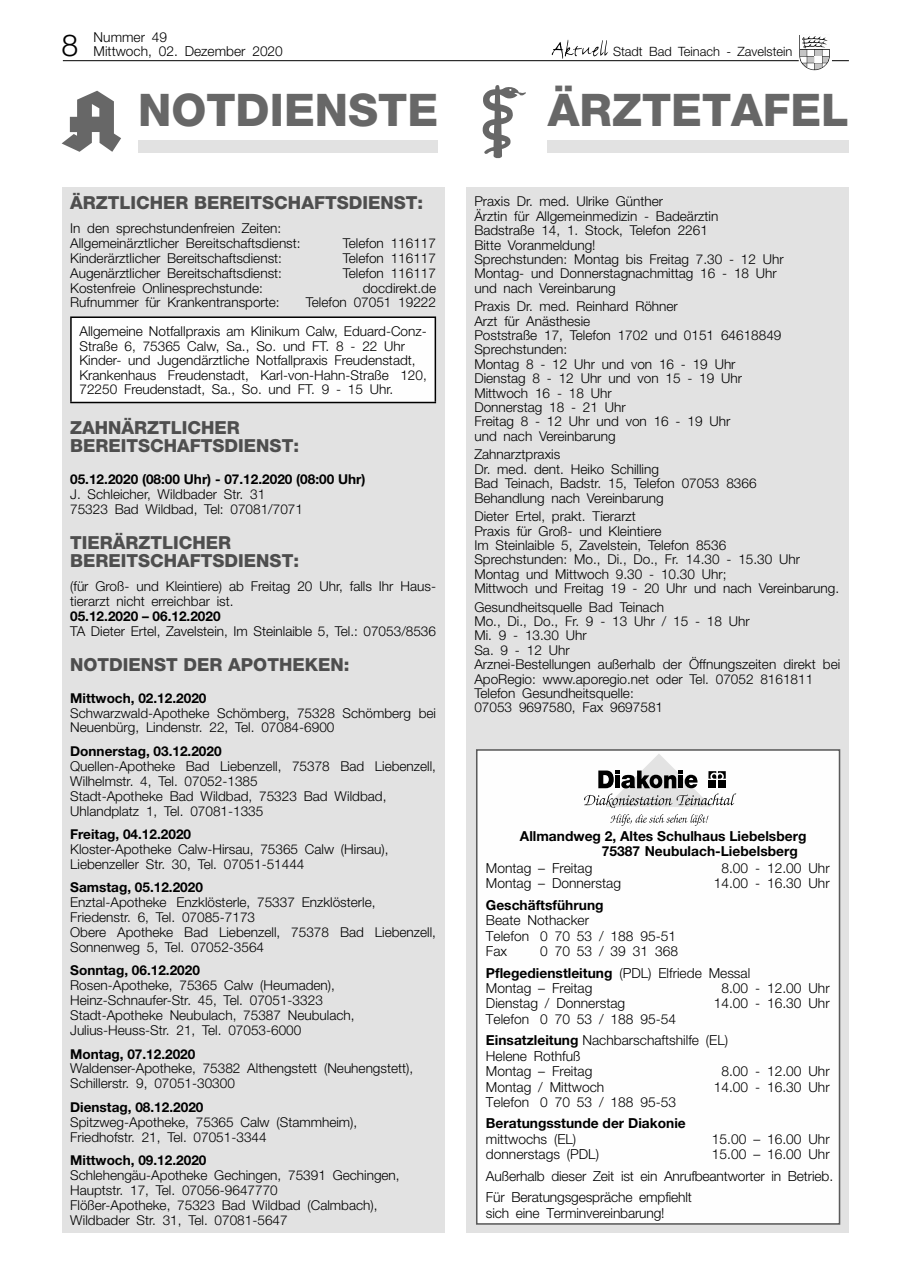
<style>
.page{position:relative;width:902px;height:1280px;background:#fff}
.page>*{position:absolute;margin:0;border:0;box-sizing:border-box;transform-origin:0 0}
.t1{font:800 45px "Helvetica Neue";color:#676767}
.t2{font:300 30.3px "Helvetica Neue";color:#000}
.t3{font:800 18px/18.1px "Helvetica Neue";color:#4e4e4e}
.t4{font:300 13.8px/21.5px "Helvetica Neue";color:#000}
.t5{font:700 13.8px/14.5px "Helvetica Neue";color:#000}
.t6{font:300 13.65px/14.4px "Helvetica Neue";color:#000}
.t7{font:700 13.65px "Helvetica Neue";color:#000}
.t8{font:300 12.9px "Helvetica Neue";color:#000}
.s1{font-weight:700}
</style>
<div class="page">
<svg style="left:551px;top:40px;width:57px;height:19px"></svg>
<hr style="left:63px;top:60px;width:735px;height:1px;background:#000">
<svg style="left:799px;top:35px;width:49px;height:35px"></svg>
<div style="left:62px;top:187px;width:382px;height:1046px;background:#e2e2e2"></div>
<div style="left:466px;top:187px;width:382px;height:1046px;background:#e2e2e2"></div>
<svg style="left:62px;top:91px;width:59px;height:61px"></svg>
<div style="left:138px;top:140px;width:300px;height:13px;background:#e2e2e2"></div>
<svg style="left:482px;top:85px;width:44px;height:74px"></svg>
<div style="left:547px;top:140px;width:301px;height:13px;background:#e2e2e2"></div>
<div style="left:71px;top:317px;width:364px;height:85px;background:#fefefe"></div>
<hr style="left:70px;top:316px;width:366px;height:2px;background:#000">
<hr style="left:70px;top:318px;width:2px;height:84px;background:#000">
<hr style="left:434px;top:318px;width:2px;height:84px;background:#000">
<hr style="left:70px;top:402px;width:366px;height:1px;background:#000">
<div style="left:476px;top:750px;width:363px;height:474px;background:#fefefe"></div>
<div style="left:476px;top:749px;width:364px;height:476px;border:2px solid #5b5b5b"></div>
<svg style="left:584px;top:754px;width:152px;height:54px"></svg>
<svg style="left:610px;top:814px;width:98px;height:12px"></svg>
<h2 class="t2" style="left:62px;top:27px;width:18px">8</h2>
<p class="t6" style="left:94px;top:30px;width:191px;line-height:13.5px">Nummer 49<br>Mittwoch, 02. Dezember 2020</p>
<h1 class="t1" style="left:138px;top:83px;width:302px">NOTDIENSTE</h1>
<h1 class="t1" style="left:547px;top:83px;width:302px">ÄRZTETAFEL</h1>
<p class="t8" style="left:613px;top:43px;width:181px">Stadt Bad Teinach - Zavelstein</p>
<h3 class="t3" style="left:70px;top:194px;width:354px">ÄRZTLICHER BEREITSCHAFTSDIENST:</h3>
<p class="t6" style="left:70px;top:220px;width:232px;line-height:14.9px">In den sprechstundenfreien Zeiten:<br>Allgemeinärztlicher Bereitschaftsdienst:</p>
<p class="t6" style="left:343px;top:235px;width:95px">Telefon 116117</p>
<p class="t6" style="left:70px;top:250px;width:213px">Kinderärztlicher Bereitschaftsdienst:</p>
<p class="t6" style="left:343px;top:250px;width:95px">Telefon 116117</p>
<p class="t6" style="left:70px;top:265px;width:213px">Augenärztlicher Bereitschaftsdienst:</p>
<p class="t6" style="left:343px;top:265px;width:95px">Telefon 116117</p>
<p class="t6" style="left:70px;top:280px;width:194px">Kostenfreie Onlinesprechstunde:</p>
<p class="t6" style="left:363px;top:280px;width:75px">docdirekt.de</p>
<p class="t6" style="left:70px;top:295px;width:211px">Rufnummer für Krankentransporte:</p>
<p class="t6" style="left:79px;top:288px;width:358px;line-height:29px;text-indent:226px">Telefon 07051 19222<br>Allgemeine Notfallpraxis am Klinikum Calw, Eduard-Conz-</p>
<p class="t6" style="left:79px;top:338px;width:349px">Straße 6, 75365 Calw, Sa., So. und FT. 8 - 22 Uhr Kinder- und Jugendärztliche Notfallpraxis Freudenstadt, Krankenhaus Freudenstadt, Karl-von-Hahn-Straße 120, 72250 Freudenstadt, Sa., So. und FT. 9 - 15 Uhr.</p>
<h3 class="t3" style="left:70px;top:419px;width:230px">ZAHNÄRZTLICHER<br>BEREITSCHAFTSDIENST:</h3>
<p class="t7" style="left:70px;top:471px;width:297px">05.12.2020 (08:00 Uhr) - 07.12.2020 (08:00 Uhr)</p>
<p class="t6" style="left:70px;top:486px;width:234px;line-height:14.9px">J. Schleicher, Wildbader Str. 31<br>75323 Bad Wildbad, Tel: 07081/7071</p>
<h3 class="t3" style="left:70px;top:534px;width:230px">TIERÄRZTLICHER<br>BEREITSCHAFTSDIENST:</h3>
<p class="t6" style="left:70px;top:578px;width:367px;line-height:14.9px">(für Groß- und Kleintiere) ab Freitag 20 Uhr, falls Ihr Haus&shy;tierarzt nicht erreichbar ist.</p>
<p class="t7" style="left:70px;top:607px;width:152px">05.12.2020 – 06.12.2020</p>
<p class="t6" style="left:70px;top:623px;width:367px">TA Dieter Ertel, Zavelstein, Im Steinlaible 5, Tel.: 07053/8536</p>
<h3 class="t3" style="left:70px;top:655px;width:281px">NOTDIENST DER APOTHEKEN:</h3>
<p class="t7" style="left:70px;top:689px;width:138px">Mittwoch, 02.12.2020</p>
<p class="t6" style="left:70px;top:705px;width:367px;line-height:14.9px">Schwarzwald-Apotheke Schömberg, 75328 Schömberg bei<br>Neuenbürg, Lindenstr. 22, Tel. 07084-6900</p>
<p class="t7" style="left:70px;top:742px;width:153px">Donnerstag, 03.12.2020</p>
<p class="t6" style="left:70px;top:758px;width:367px;line-height:14.9px">Quellen-Apotheke Bad Liebenzell, 75378 Bad Liebenzell, Wilhelmstr. 4, Tel. 07052-1385<br>Stadt-Apotheke Bad Wildbad, 75323 Bad Wildbad, Uhlandplatz 1, Tel. 07081-1335</p>
<p class="t7" style="left:70px;top:826px;width:122px">Freitag, 04.12.2020</p>
<p class="t6" style="left:70px;top:841px;width:320px;line-height:14.9px">Kloster-Apotheke Calw-Hirsau, 75365 Calw (Hirsau),<br>Liebenzeller Str. 30, Tel. 07051-51444</p>
<p class="t7" style="left:70px;top:879px;width:134px">Samstag, 05.12.2020</p>
<p class="t6" style="left:70px;top:894px;width:367px;line-height:14.9px">Enztal-Apotheke Enzklösterle, 75337 Enzklösterle, Friedenstr. 6, Tel. 07085-7173<br>Obere Apotheke Bad Liebenzell, 75378 Bad Liebenzell, Sonnenweg 5, Tel. 07052-3564</p>
<p class="t7" style="left:70px;top:962px;width:131px">Sonntag, 06.12.2020</p>
<p class="t6" style="left:70px;top:978px;width:286px;line-height:14.9px">Rosen-Apotheke, 75365 Calw (Heumaden), Heinz-Schnaufer-Str. 45, Tel. 07051-3323<br>Stadt-Apotheke Neubulach, 75387 Neubulach, Julius-Heuss-Str. 21, Tel. 07053-6000</p>
<p class="t7" style="left:70px;top:1045px;width:127px">Montag, 07.12.2020</p>
<p class="t6" style="left:70px;top:1061px;width:344px;line-height:14.9px">Waldenser-Apotheke, 75382 Althengstett (Neuhengstett),<br>Schillerstr. 9, 07051-30300</p>
<p class="t7" style="left:70px;top:1098px;width:135px">Dienstag, 08.12.2020</p>
<p class="t6" style="left:70px;top:1114px;width:288px;line-height:14.9px">Spitzweg-Apotheke, 75365 Calw (Stammheim),<br>Friedhofstr. 21, Tel. 07051-3344</p>
<p class="t7" style="left:70px;top:1152px;width:138px">Mittwoch, 09.12.2020</p>
<p class="t6" style="left:70px;top:1167px;width:331px;line-height:14.9px">Schlehengäu-Apotheke Gechingen, 75391 Gechingen, Hauptstr. 17, Tel. 07056-9647770<br>Flößer-Apotheke, 75323 Bad Wildbad (Calmbach), Wildbader Str. 31, Tel. 07081-5647</p>
<p class="t6" style="left:474px;top:194px;width:311px">Praxis Dr. med. Ulrike Günther<br>Ärztin für Allgemeinmedizin - Badeärztin<br>Badstraße 14, 1. Stock, Telefon 2261<br>Bitte Voranmeldung!<br>Sprechstunden: Montag bis Freitag 7.30 - 12 Uhr Montag- und Donnerstagnachmittag 16 - 18 Uhr und nach Vereinbarung</p>
<p class="t6" style="left:474px;top:299px;width:308px">Praxis Dr. med. Reinhard Röhner<br>Arzt für Anästhesie<br>Poststraße 17, Telefon 1702 und 0151 64618849<br>Sprechstunden:<br>Montag 8 - 12 Uhr und von 16 - 19 Uhr<br>Dienstag 8 - 12 Uhr und von 15 - 19 Uhr<br>Mittwoch 16 - 18 Uhr<br>Donnerstag 18 - 21 Uhr<br>Freitag 8 - 12 Uhr und von 16 - 19 Uhr<br>und nach Vereinbarung</p>
<p class="t6" style="left:474px;top:447px;width:284px">Zahnarztpraxis<br>Dr. med. dent. Heiko Schilling<br>Bad Teinach, Badstr. 15, Telefon 07053 8366<br>Behandlung nach Vereinbarung</p>
<p class="t6" style="left:474px;top:509px;width:366px">Dieter Ertel, prakt. Tierarzt<br>Praxis für Groß- und Kleintiere<br>Im Steinlaible 5, Zavelstein, Telefon 8536<br>Sprechstunden: Mo., Di., Do., Fr. 14.30 - 15.30 Uhr Montag und Mittwoch 9.30 - 10.30 Uhr;<br>Mittwoch und Freitag 19 - 20 Uhr und nach Vereinbarung.</p>
<p class="t6" style="left:474px;top:599px;width:367px">Gesundheitsquelle Bad Teinach<br>Mo., Di., Do., Fr. 9 - 13 Uhr / 15 - 18 Uhr<br>Mi. 9 - 13.30 Uhr<br>Sa. 9 - 12 Uhr<br>Arznei-Bestellungen außerhalb der Öffnungszeiten direkt bei ApoRegio: www.aporegio.net oder Tel. 07052 8161811<br>Telefon Gesundheitsquelle:<br>07053 9697580, Fax 9697581</p>
<p class="t5" style="left:602px;top:829px;width:206px;text-indent:-82px">Allmandweg 2, Altes Schulhaus Liebelsberg<br>75387 Neubulach-Liebelsberg</p>
<p class="t4" style="left:486px;top:857px;width:108px">Montag – Freitag</p>
<p class="t4" style="left:721px;top:857px;width:110px">8.00 - 12.00 Uhr</p>
<p class="t4" style="left:486px;top:872px;width:136px">Montag – Donnerstag</p>
<p class="t4" style="left:713px;top:872px;width:117px">14.00 - 16.30 Uhr</p>
<p class="t5" style="left:486px;top:897px;width:119px">Geschäftsführung</p>
<p class="t4" style="left:486px;top:912px;width:192px;line-height:15.5px">Beate Nothacker<br>Telefon 0 70 53 / 188 95-51<br>Fax</p>
<p class="t4" style="left:486px;top:940px;width:266px;text-indent:54px">0 70 53 / 39 31 368<br><span class="s1">Pflegedienstleitung</span> (PDL) Elfriede Messal</p>
<p class="t4" style="left:486px;top:977px;width:108px">Montag – Freitag</p>
<p class="t4" style="left:721px;top:977px;width:110px">8.00 - 12.00 Uhr</p>
<p class="t4" style="left:486px;top:992px;width:141px">Dienstag / Donnerstag</p>
<p class="t4" style="left:713px;top:992px;width:117px">14.00 - 16.30 Uhr</p>
<p class="t4" style="left:486px;top:1008px;width:244px">Telefon 0 70 53 / 188 95-54<br><span class="s1">Einsatzleitung</span> Nachbarschaftshilfe (EL)</p>
<p class="t4" style="left:486px;top:1048px;width:108px;line-height:15.5px">Helene Rothfuß<br>Montag – Freitag</p>
<p class="t4" style="left:721px;top:1060px;width:110px">8.00 - 12.00 Uhr</p>
<p class="t4" style="left:486px;top:1075px;width:120px">Montag / Mittwoch</p>
<p class="t4" style="left:713px;top:1075px;width:117px">14.00 - 16.30 Uhr</p>
<p class="t4" style="left:486px;top:1091px;width:192px">Telefon 0 70 53 / 188 95-53</p>
<p class="t5" style="left:486px;top:1116px;width:201px">Beratungsstunde der Diakonie</p>
<p class="t4" style="left:486px;top:1128px;width:92px">mittwochs (EL)</p>
<p class="t4" style="left:712px;top:1128px;width:119px">15.00 – 16.00 Uhr</p>
<p class="t4" style="left:486px;top:1143px;width:115px">donnerstags (PDL)</p>
<p class="t4" style="left:486px;top:1143px;width:348px;text-indent:226px">15.00 – 16.00 Uhr<br>Außerhalb dieser Zeit ist ein Anrufbeantworter in Betrieb.<br>Für Beratungsgespräche empfiehlt</p>
<p class="t4" style="left:486px;top:1201px;width:180px">sich eine Terminvereinbarung!</p>
</div>
